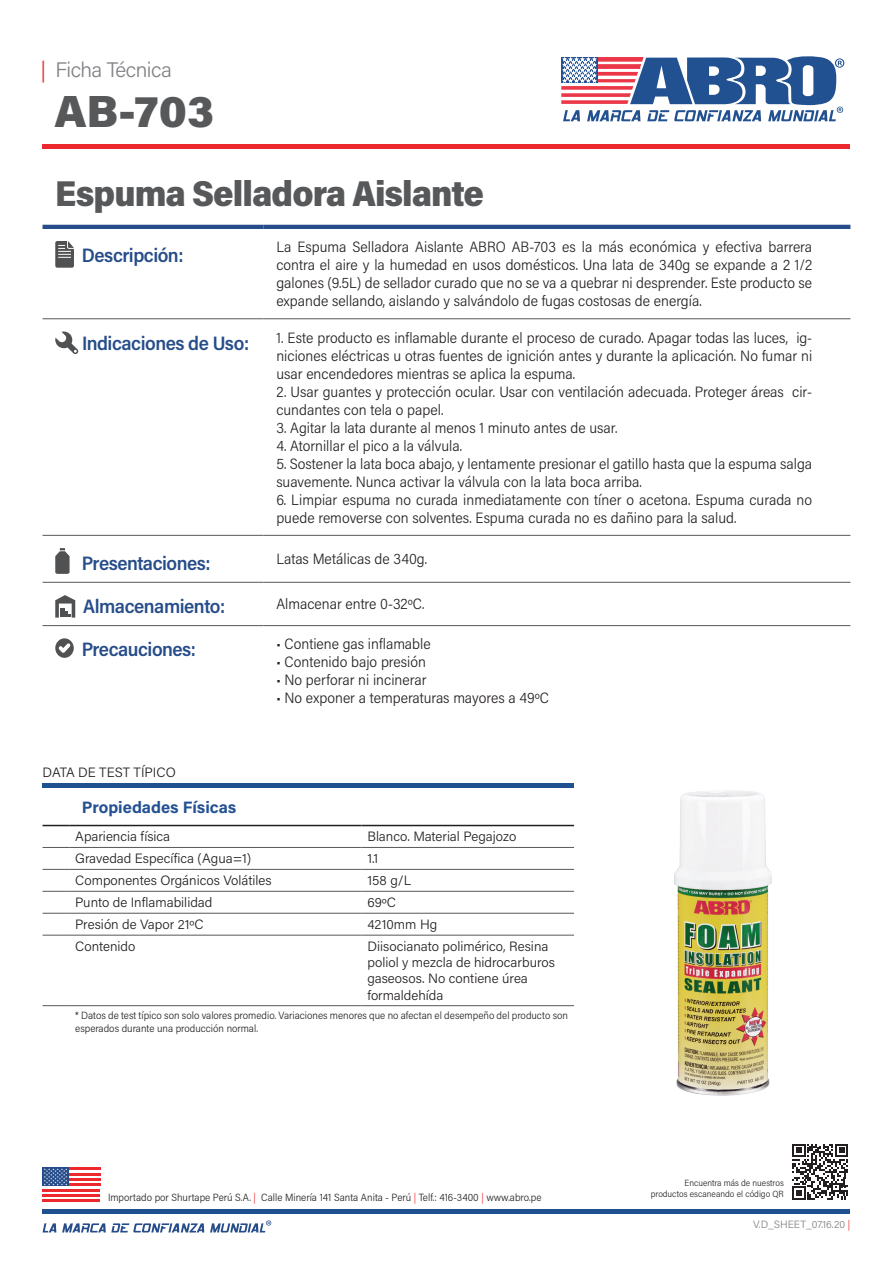
<style>
.page{position:relative;width:893px;height:1263px;background:#fff}
.page>*{position:absolute;margin:0;border:0;box-sizing:border-box;transform-origin:0 0}
.t1{font:900 45px "Acumin Pro";color:#57585a}
.t2{font:900 36px "Acumin Pro Semi Cond";letter-spacing:-.025em;color:#57585a}
.t3{font:300 21px "Acumin Pro";letter-spacing:-.025em;color:#808285}
.t4{font:600 19.5px "Acumin Pro Semi Cond";letter-spacing:-.025em;color:#264d89}
.t5{font:700 16.5px "Acumin Pro";color:#245193}
.t6{font:300 15px/18px "Acumin Pro Semi Cond";color:#231f20}
.t7{font:300 13.5px/16.2px "Acumin Pro";color:#231f20}
.t8{font:300 10.5px/12.6px "Acumin Pro Semi Cond";color:#231f20}
.t9{font:300 10.5px "Acumin Pro";letter-spacing:.005em;color:#808285}
.t10{font:300 9px/10.8px "Acumin Pro Semi Cond";color:#231f20;text-align:right}
.s1{color:#ec2a2d}
.s2{font-family:"Acumin Pro Semi Cond";color:#ec2a2d}
</style>
<div class="page">
<svg style="left:561px;top:56px;width:283px;height:65px"></svg>
<hr style="left:43px;top:318px;width:221px;height:1px;background:#57585a">
<hr style="left:264px;top:318px;width:586px;height:1px;background:#57585a">
<hr style="left:43px;top:535px;width:221px;height:1px;background:#57585a">
<hr style="left:264px;top:535px;width:586px;height:1px;background:#57585a">
<hr style="left:43px;top:582px;width:221px;height:1px;background:#57585a">
<hr style="left:264px;top:582px;width:586px;height:1px;background:#57585a">
<hr style="left:43px;top:625px;width:221px;height:1px;background:#57585a">
<hr style="left:264px;top:625px;width:586px;height:1px;background:#57585a">
<hr style="left:43px;top:225px;width:221px;height:4px;background:#264d89">
<hr style="left:264px;top:225px;width:586px;height:4px;background:#264d89">
<svg style="left:55px;top:241px;width:19px;height:27px"></svg>
<svg style="left:55px;top:331px;width:24px;height:23px"></svg>
<svg style="left:55px;top:548px;width:15px;height:26px"></svg>
<svg style="left:55px;top:595px;width:20px;height:23px"></svg>
<svg style="left:55px;top:638px;width:19px;height:20px"></svg>
<hr style="left:43px;top:145px;width:807px;height:4px;background:#ec2a2d">
<hr style="left:43px;top:784px;width:531px;height:4px;background:#1f5191">
<hr style="left:69px;top:1167px;width:31px;height:3px;background:#ec2a2d">
<hr style="left:69px;top:1173px;width:31px;height:2px;background:#ec2a2d">
<hr style="left:69px;top:1178px;width:31px;height:3px;background:#ec2a2d">
<hr style="left:69px;top:1183px;width:31px;height:3px;background:#ec2a2d">
<hr style="left:43px;top:1189px;width:57px;height:2px;background:#ec2a2d">
<hr style="left:43px;top:1194px;width:57px;height:3px;background:#ec2a2d">
<hr style="left:43px;top:1199px;width:57px;height:3px;background:#ec2a2d">
<div style="left:43px;top:1167px;width:26px;height:19px;background:#264d89"></div>
<svg style="left:44px;top:1168px;width:23px;height:17px"></svg>
<svg style="left:43px;top:1223px;width:13px;height:9px"></svg>
<svg style="left:62px;top:1223px;width:142px;height:9px"></svg>
<svg style="left:210px;top:1220px;width:61px;height:12px"></svg>
<hr style="left:43px;top:1210px;width:807px;height:4px;background:#1f5191">
<svg style="left:792px;top:1144px;width:56px;height:56px"></svg>
<svg style="left:43px;top:825px;width:26px;height:1px"></svg>
<hr style="left:69px;top:825px;width:292px;height:1px;background:#231f20">
<hr style="left:361px;top:825px;width:213px;height:1px;background:#231f20">
<svg style="left:43px;top:847px;width:26px;height:1px"></svg>
<hr style="left:69px;top:847px;width:292px;height:1px;background:#57585a">
<hr style="left:361px;top:847px;width:213px;height:1px;background:#57585a">
<svg style="left:43px;top:869px;width:26px;height:1px"></svg>
<hr style="left:69px;top:869px;width:292px;height:1px;background:#57585a">
<hr style="left:361px;top:869px;width:213px;height:1px;background:#57585a">
<svg style="left:43px;top:891px;width:26px;height:1px"></svg>
<hr style="left:69px;top:891px;width:292px;height:1px;background:#57585a">
<hr style="left:361px;top:891px;width:213px;height:1px;background:#57585a">
<hr style="left:361px;top:913px;width:213px;height:1px;background:#57585a">
<hr style="left:361px;top:935px;width:213px;height:1px;background:#57585a">
<hr style="left:361px;top:1005px;width:213px;height:1px;background:#57585a">
<svg style="left:43px;top:913px;width:26px;height:1px"></svg>
<hr style="left:69px;top:913px;width:292px;height:1px;background:#57585a">
<svg style="left:43px;top:935px;width:26px;height:1px"></svg>
<hr style="left:69px;top:935px;width:292px;height:1px;background:#57585a">
<svg style="left:43px;top:1005px;width:26px;height:1px"></svg>
<hr style="left:69px;top:1005px;width:292px;height:1px;background:#57585a">
<img style="left:674px;top:791px;width:97px;height:304px">
<h3 class="t3" style="left:40px;top:55px;width:133px"><span class="s1">|</span> Ficha Técnica</h3>
<h1 class="t1" style="left:54px;top:79px;width:161px">AB-703</h1>
<h2 class="t2" style="left:55px;top:168px;width:430px">Espuma Selladora Aislante</h2>
<h3 class="t4" style="left:82px;top:241px;width:103px">Descripción:</h3>
<p class="t6" style="left:276px;top:237px;width:537px;text-align:justify">La Espuma Selladora Aislante ABRO AB-703 es la más económica y efectiva barrera contra el aire y la humedad en usos domésticos. Una lata de 340g se expande a 2 1/2 galones (9.5L) de sellador curado que no se va a quebrar ni desprender. Este producto se expande sellando, aislando y salvándolo de fugas costosas de energía.</p>
<h3 class="t4" style="left:82px;top:329px;width:169px">Indicaciones de Uso:</h3>
<p class="t6" style="left:276px;top:328px;width:537px;text-align:justify">1. Este producto es inflamable durante el proceso de curado. Apagar todas las luces, ig&shy;niciones eléctricas u otras fuentes de ignición antes y durante la aplicación. No fumar ni usar encendedores mientras se aplica la espuma.</p>
<p class="t6" style="left:276px;top:382px;width:537px">2. Usar guantes y protección ocular. Usar con ventilación adecuada. Proteger áreas cir&shy;cundantes con tela o papel.</p>
<p class="t6" style="left:276px;top:418px;width:343px">3. Agitar la lata durante al menos 1 minuto antes de usar.</p>
<p class="t6" style="left:276px;top:436px;width:187px">4. Atornillar el pico a la válvula.</p>
<p class="t6" style="left:276px;top:454px;width:537px">5. Sostener la lata boca abajo, y lentamente presionar el gatillo hasta que la espuma salga suavemente. Nunca activar la válvula con la lata boca arriba.</p>
<p class="t6" style="left:276px;top:490px;width:537px">6. Limpiar espuma no curada inmediatamente con tíner o acetona. Espuma curada no puede removerse con solventes. Espuma curada no es dañino para la salud.</p>
<h3 class="t4" style="left:82px;top:549px;width:130px">Presentaciones:</h3>
<p class="t6" style="left:276px;top:549px;width:152px">Latas Metálicas de 340g.</p>
<h3 class="t4" style="left:83px;top:592px;width:143px">Almacenamiento:</h3>
<p class="t6" style="left:276px;top:595px;width:150px">Almacenar entre 0-32ºC.</p>
<h3 class="t4" style="left:82px;top:636px;width:116px">Precauciones:</h3>
<p class="t6" style="left:276px;top:634px;width:156px">• Contiene gas inflamable</p>
<p class="t6" style="left:276px;top:652px;width:151px">• Contenido bajo presión</p>
<p class="t6" style="left:276px;top:670px;width:152px">• No perforar ni incinerar</p>
<p class="t6" style="left:276px;top:688px;width:274px">• No exponer a temperaturas mayores a 49ºC</p>
<p class="t7" style="left:43px;top:764px;width:135px">DATA DE TEST TÍPICO</p>
<p class="t5" style="left:82px;top:795px;width:156px">Propiedades Físicas</p>
<p class="t7" style="left:75px;top:828px;width:96px">Apariencia física</p>
<p class="t7" style="left:367px;top:828px;width:150px">Blanco. Material Pegajozo</p>
<p class="t7" style="left:75px;top:850px;width:178px">Gravedad Específica (Agua=1)</p>
<p class="t7" style="left:367px;top:850px;width:12px">1.1</p>
<p class="t7" style="left:75px;top:872px;width:198px">Componentes Orgánicos Volátiles</p>
<p class="t7" style="left:367px;top:872px;width:45px">158 g/L</p>
<p class="t7" style="left:75px;top:894px;width:139px">Punto de Inflamabilidad</p>
<p class="t7" style="left:367px;top:894px;width:30px">69ºC</p>
<p class="t7" style="left:75px;top:916px;width:130px">Presión de Vapor 21ºC</p>
<p class="t7" style="left:367px;top:916px;width:71px">4210mm Hg</p>
<p class="t7" style="left:75px;top:938px;width:62px">Contenido</p>
<p class="t7" style="left:367px;top:938px;width:189px">Diisocianato polimérico, Resina poliol y mezcla de hidrocarburos gaseosos. No contiene úrea formaldehída</p>
<p class="t8" style="left:75px;top:1009px;width:494px">* Datos de test típico son solo valores promedio. Variaciones menores que no afectan el desempeño del producto son esperados durante una producción normal.</p>
<p class="t8" style="left:108px;top:1191px;width:435px">Importado por Shurtape Perú S.A. <span class="s1">|</span> Calle Minería 141 Santa Anita - Perú <span class="s1">|</span> Telf.: 416-3400 <span class="s1">|</span> www.abro.pe</p>
<p class="t10" style="left:651px;top:1177px;width:135px">Encuentra más de nuestros productos escaneando el código QR</p>
<p class="t9" style="left:753px;top:1217px;width:99px">V.D_SHEET_07.16.20 <span class="s2">|</span></p>
</div>
